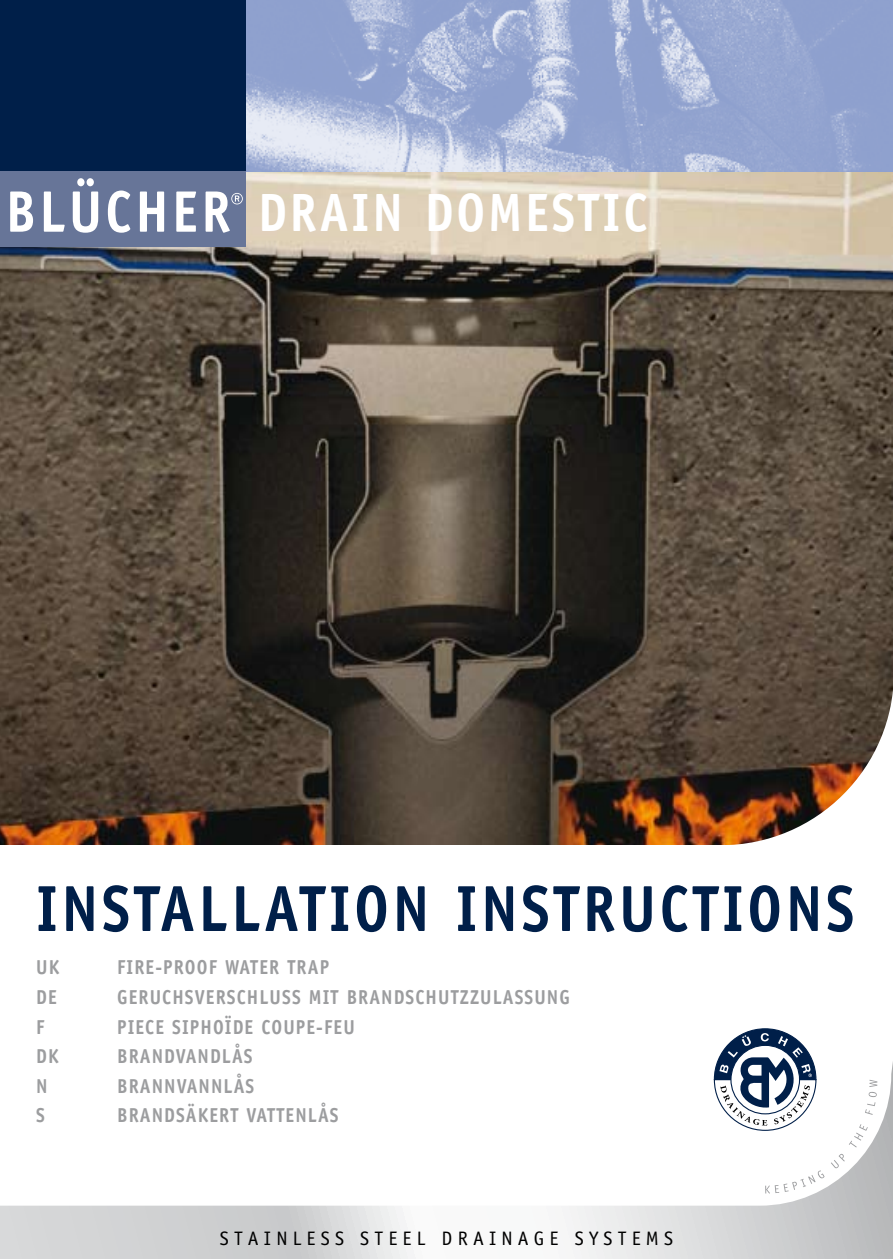
<style>
.page{position:relative;width:893px;height:1259px;background:#fff}
.page>*{position:absolute;margin:0;border:0;box-sizing:border-box;transform-origin:0 0}
.t1{font:700 65.4px "Officina Sans";letter-spacing:.06em;color:#001f49;scale:.9 1}
.t2{font:700 54px "Officina Sans";color:#fff;scale:.9 1}
.t3{font:700 20.1px "Officina Sans";letter-spacing:.06em;color:#9c9d9f;scale:.9 1}
.t4{font:19.5px "Officina Sans";color:#000}
</style>
<div class="page">
<img style="left:0;top:171px;width:893px;height:674px">
<svg style="left:692px;top:636px;width:201px;height:209px;background:#735d4d"></svg>
<svg style="left:0;top:1062px;width:893px;height:197px"></svg>
<svg style="left:713px;top:1028px;width:104px;height:103px"></svg>
<svg style="left:765px;top:1170px;width:59px;height:23px"></svg>
<svg style="left:831px;top:1153px;width:14px;height:15px"></svg>
<svg style="left:849px;top:1124px;width:19px;height:23px"></svg>
<svg style="left:865px;top:1102px;width:10px;height:13px"></svg>
<svg style="left:869px;top:1079px;width:8px;height:17px"></svg>
<img style="left:246px;top:0;width:647px;height:171px">
<div style="left:0;top:0;width:246px;height:171px;background:#001f49"></div>
<div style="left:0;top:171px;width:246px;height:75px;background:#677598"></div>
<svg style="left:10px;top:191px;width:23px;height:41px"></svg>
<svg style="left:44px;top:191px;width:21px;height:41px"></svg>
<svg style="left:73px;top:178px;width:25px;height:55px"></svg>
<svg style="left:108px;top:190px;width:22px;height:43px"></svg>
<svg style="left:140px;top:191px;width:24px;height:41px"></svg>
<svg style="left:176px;top:191px;width:20px;height:41px"></svg>
<svg style="left:206px;top:191px;width:37px;height:42px"></svg>
<h2 class="t2" style="left:258px;top:179px;width:66px">DRAIN</h2>
<h2 class="t2" style="left:425px;top:179px;width:139px">DOMESTIC</h2>
<h1 class="t1" style="left:36px;top:868px;width:911px">INSTALLATION INSTRUCTIONS</h1>
<p class="t3" style="left:36px;top:955px;width:27px">UK</p>
<p class="t3" style="left:117px;top:955px;width:237px">FIRE-PROOF WATER TRAP</p>
<p class="t3" style="left:36px;top:984px;width:19px">DE</p>
<p class="t3" style="left:117px;top:984px;width:26px">GERUC</p>
<p class="t3" style="left:172px;top:984px;width:49px">HSVERSC</p>
<p class="t3" style="left:247px;top:984px;width:26px">HLUSS</p>
<p class="t3" style="left:309px;top:984px;width:204px">MIT BRAN DSCHUTZZULASSUN</p>
<p class="t3" style="left:559px;top:984px;width:13px">G</p>
<p class="t3" style="left:36px;top:1014px;width:6px">F</p>
<p class="t3" style="left:117px;top:1014px;width:266px">PIECE SIPHOÏDE COUPE-FEU</p>
<p class="t3" style="left:36px;top:1043px;width:65px">DK B</p>
<p class="t3" style="left:129px;top:1043px;width:138px">RANDVAN DLÅS</p>
<p class="t3" style="left:36px;top:1073px;width:26px">NB</p>
<p class="t3" style="left:129px;top:1073px;width:141px">RANNVANNLÅS</p>
<p class="t3" style="left:36px;top:1102px;width:27px">SB</p>
<p class="t3" style="left:129px;top:1102px;width:235px">RANDSÄKERT VATTENLÅS</p>
<p class="t4" style="left:220px;top:1226px;width:455px">S T A I N L E S S S T E E L D R A I N A G E S Y S T E M S</p>
</div>
